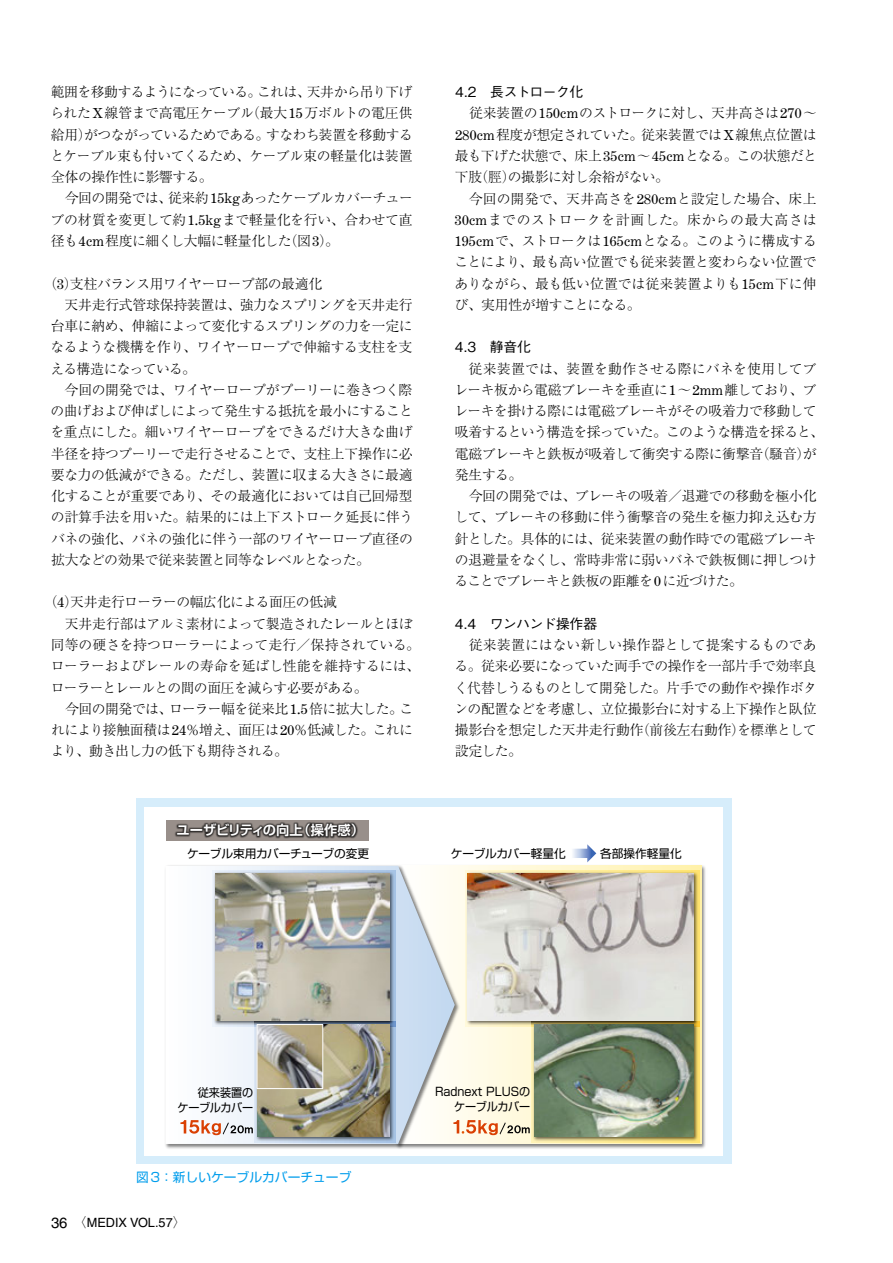
<style>
.page{position:relative;width:893px;height:1263px;background:#fff}
.page>*{position:absolute;margin:0;border:0;box-sizing:border-box;transform-origin:0 0}
.t1{font:300 13.8px/21.3px "Ryumin Pro";letter-spacing:-.03em;color:#000;text-align:justify}
.t2{font:300 13.8px "Ryumin Pro";letter-spacing:-.05em;color:#000}
.t3{font:500 13.8px "Gothic BBB Pro";letter-spacing:-.03em;color:#000}
.t4{font:300 13.8px "Ryumin Pro";letter-spacing:-.01em;color:#000}
.t5{font:700 13.35px "Shin Go Pro De";color:#fff}
.t6{font:12.75px "Shin Go Pro";color:#009dec}
.t7{font:12.75px "Helvetica";color:#000}
.t8{font:11.7px "Shin Go Pro";letter-spacing:-.01em;color:#000}
.t9{font:11.7px/14.9px "Shin Go Pro";letter-spacing:-.01em;color:#000;text-align:right;scale:.95 1}
.s1{font-family:"Century Expanded";font-weight:400}
.s2{font-size:14.85px}
.s3{font-family:"Ryumin Pro";font-weight:300}
</style>
<div class="page">
<div style="left:136px;top:798px;width:595px;height:366px;background:#d6edfb"></div>
<div style="left:145px;top:807px;width:578px;height:348px;background:#fff"></div>
<img style="left:461px;top:865px;width:245px;height:284px">
<svg style="left:461px;top:866px;width:240px;height:278px;background:#fef9de"></svg>
<img style="left:165px;top:865px;width:296px;height:284px">
<svg style="left:165px;top:866px;width:290px;height:278px"></svg>
<img style="left:465px;top:870px;width:235px;height:157px">
<img style="left:532px;top:1022px;width:168px;height:121px">
<img style="left:212px;top:893px;width:184px;height:134px">
<img style="left:254px;top:1022px;width:142px;height:121px">
<img style="left:468px;top:873px;width:226px;height:148px">
<img style="left:535px;top:1025px;width:159px;height:112px">
<img style="left:215px;top:893px;width:175px;height:128px">
<img style="left:257px;top:1025px;width:133px;height:112px">
<img style="left:259px;top:1026px;width:62px;height:61px">
<div style="left:257px;top:1024px;width:66px;height:65px;border:1px solid #fff"></div>
<img style="left:165px;top:820px;width:247px;height:73px">
<svg style="left:573px;top:844px;width:23px;height:18px"></svg>
<svg style="left:453px;top:1120px;width:77px;height:15px"></svg>
<svg style="left:180px;top:1120px;width:73px;height:15px"></svg>
<p class="t1" style="left:50px;top:80px;width:364px">範囲を移動するようになっている。これは、天井から吊り下げられた<span class="s1">X</span>線管まで高電圧ケーブル（最大<span class="s1">15</span>万ボルトの電圧供給用）がつながっているためである。すなわち装置を移動するとケーブル束も付いてくるため、ケーブル束の軽量化は装置全体の操作性に影響する。</p>
<p class="t1" style="left:51px;top:187px;width:364px;text-indent:14px">今回の開発では、従来約<span class="s1">15kg</span>あったケーブルカバーチューブの材質を変更して約<span class="s1">1.5kg</span>まで軽量化を行い、合わせて直径も<span class="s1">4cm</span>程度に細くし大幅に軽量化した（図<span class="s1">3</span>）。</p>
<p class="t1" style="left:44px;top:272px;width:280px">（<span class="s1">3</span>）支柱バランス用ワイヤーロープ部の最適化</p>
<p class="t1" style="left:65px;top:293px;width:349px">天井走行式管球保持装置は、強力なスプリングを天井走行</p>
<p class="t1" style="left:51px;top:314px;width:363px">台車に納め、伸縮によって変化するスプリングの力を一定に</p>
<p class="t1" style="left:51px;top:335px;width:363px">なるような機構を作り、ワイヤーロープで伸縮する支柱を支</p>
<p class="t2" style="left:50px;top:358px;width:147px">える構造になっている。</p>
<p class="t1" style="left:65px;top:378px;width:349px">今回の開発では、ワイヤーロープがプーリーに巻きつく際</p>
<p class="t1" style="left:51px;top:399px;width:364px">の曲げおよび伸ばしによって発生する抵抗を最小にすること</p>
<p class="t1" style="left:50px;top:420px;width:364px">を重点にした。細いワイヤーロープをできるだけ大きな曲げ</p>
<p class="t1" style="left:51px;top:442px;width:363px">半径を持つプーリーで走行させることで、支柱上下操作に必</p>
<p class="t1" style="left:51px;top:463px;width:363px">要な力の低減ができる。ただし、装置に収まる大きさに最適</p>
<p class="t1" style="left:51px;top:484px;width:363px">化することが重要であり、その最適化においては自己回帰型</p>
<p class="t1" style="left:51px;top:505px;width:364px">の計算手法を用いた。結果的には上下ストローク延長に伴う</p>
<p class="t1" style="left:51px;top:527px;width:363px">バネの強化、バネの強化に伴う一部のワイヤーロープ直径の</p>
<p class="t1" style="left:51px;top:548px;width:320px">拡大などの効果で従来装置と同等なレベルとなった。</p>
<p class="t1" style="left:44px;top:590px;width:295px">（<span class="s1">4</span>）天井走行ローラーの幅広化による面圧の低減</p>
<p class="t1" style="left:65px;top:612px;width:349px">天井走行部はアルミ素材によって製造されたレールとほぼ</p>
<p class="t4" style="left:51px;top:634px;width:371px">同等の硬さを持つローラーによって走行／保持されている。</p>
<p class="t1" style="left:51px;top:654px;width:371px">ローラーおよびレールの寿命を延ばし性能を維持するには、</p>
<p class="t2" style="left:51px;top:676px;width:318px">ローラーとレールとの間の面圧を減らす必要がある。</p>
<p class="t1" style="left:65px;top:697px;width:350px">今回の開発では、ローラー幅を従来比<span class="s1">1.5</span>倍に拡大した。こ</p>
<p class="t1" style="left:51px;top:718px;width:364px">れにより接触面積は<span class="s1">24</span>％増え、面圧は<span class="s1">20</span>％低減した。これに</p>
<p class="t2" style="left:51px;top:740px;width:239px">より、動き出し力の低下も期待される。</p>
<p class="t5" style="left:177px;top:819px;width:189px">ユーザビリティの向上（操作感）</p>
<p class="t3" style="left:455px;top:81px;width:129px">4.2　長ストローク化</p>
<p class="t1" style="left:455px;top:101px;width:364px;text-indent:14px">従来装置の<span class="s1">150cm</span>のストロークに対し、天井高さは<span class="s1">270</span>～<span class="s1">280cm</span>程度が想定されていた。従来装置では<span class="s1">X</span>線焦点位置は最も下げた状態で、床上<span class="s1">35cm</span>～<span class="s1">45cm</span>となる。この状態だと下肢（脛）の撮影に対し余裕がない。</p>
<p class="t1" style="left:454px;top:187px;width:364px;text-indent:14px">今回の開発で、天井高さを<span class="s1">280cm</span>と設定した場合、床上<span class="s1">30cm</span>までのストロークを計画した。床からの最大高さは<span class="s1">195cm</span>で、ストロークは<span class="s1">165cm</span>となる。このように構成することにより、最も高い位置でも従来装置と変わらない位置でありながら、最も低い位置では従来装置よりも<span class="s1">15cm</span>下に伸び、実用性が増すことになる。</p>
<p class="t3" style="left:455px;top:336px;width:77px">4.3　静音化</p>
<p class="t1" style="left:454px;top:357px;width:371px;text-align:left;text-indent:14px">従来装置では、装置を動作させる際にバネを使用してブレーキ板から電磁ブレーキを垂直に<span class="s1">1</span>～<span class="s1">2mm</span>離しており、ブレーキを掛ける際には電磁ブレーキがその吸着力で移動して吸着するという構造を採っていた。このような構造を採ると、電磁ブレーキと鉄板が吸着して衝突する際に衝撃音（騒音）が発生する。</p>
<p class="t1" style="left:454px;top:484px;width:364px;text-indent:14px">今回の開発では、ブレーキの吸着／退避での移動を極小化して、ブレーキの移動に伴う衝撃音の発生を極力抑え込む方針とした。具体的には、従来装置の動作時での電磁ブレーキの退避量をなくし、常時非常に弱いバネで鉄板側に押しつけることでブレーキと鉄板の距離を<span class="s1">0</span>に近づけた。</p>
<p class="t3" style="left:455px;top:612px;width:144px">4.4　ワンハンド操作器</p>
<p class="t1" style="left:454px;top:633px;width:364px;text-indent:15px">従来装置にはない新しい操作器として提案するものである。従来必要になっていた両手での操作を一部片手で効率良く代替しうるものとして開発した。片手での動作や操作ボタンの配置などを考慮し、立位撮影台に対する上下操作と臥位撮影台を想定した天井走行動作（前後左右動作）を標準として設定した。</p>
<p class="t8" style="left:187px;top:843px;width:183px">ケーブル束用カバーチューブの変更</p>
<p class="t8" style="left:451px;top:843px;width:117px">ケーブルカバー軽量化</p>
<p class="t8" style="left:600px;top:843px;width:83px">各部操作軽量化</p>
<p class="t9" style="left:177px;top:1083px;width:81px">従来装置の<br>ケーブルカバー</p>
<p class="t9" style="left:435px;top:1082px;width:102px">Radnext PLUSのケーブルカバー</p>
<p class="t6" style="left:136px;top:1166px;width:217px">図3：新しいケーブルカバーチューブ</p>
<p class="t7" style="left:51px;top:1215px;width:136px"><span class="s2">36</span><span class="s3">　〈</span>MEDIX VOL.57<span class="s3">〉</span></p>
</div>
